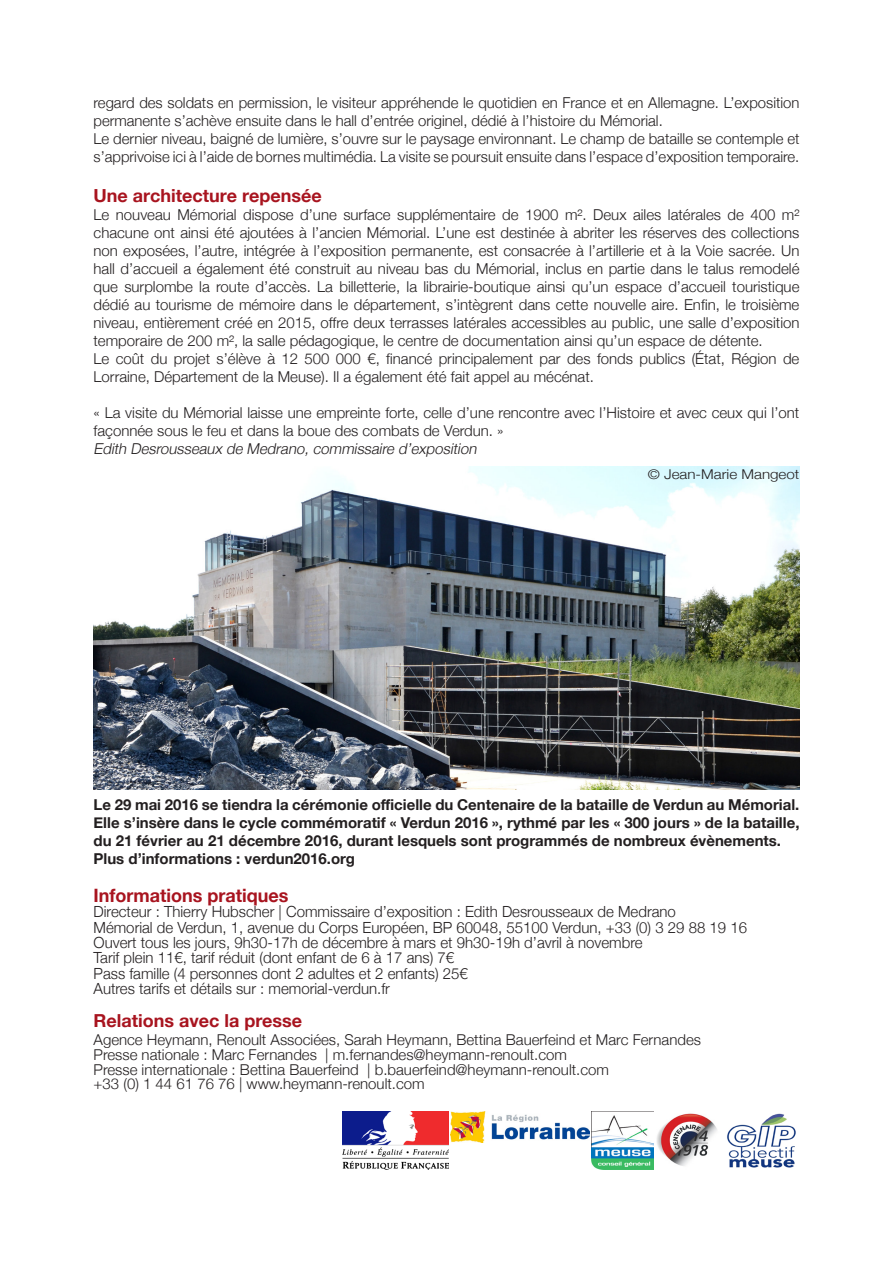
<style>
.page{position:relative;width:893px;height:1263px;background:#fff}
.page>*{position:absolute;margin:0;border:0;box-sizing:border-box;transform-origin:0 0}
.t1{font:700 18.45px "Helvetica Neue";color:#a8141f}
.t2{font:700 18px "Helvetica Neue";color:#a8141f}
.t3{font:700 17.85px "Helvetica Neue";color:#a8141f}
.t4{font:300 15.3px "Helvetica Neue";color:#231f20}
.t5{font:300 15px/18px "Helvetica Neue";color:#231f20}
.t6{font:700 15px/18px "Helvetica Neue";color:#231f20}
.t7{font:italic 300 15px "Helvetica Neue";color:#231f20}
.t8{font:300 13.5px "Helvetica Neue";color:#231f20;scale:1.12 1}
</style>
<div class="page">
<img style="left:94px;top:466px;width:705px;height:323px">
<img style="left:657px;top:1113px;width:139px;height:55px">
<img style="left:591px;top:1111px;width:62px;height:58px">
<img style="left:451px;top:1111px;width:138px;height:31px">
<img style="left:342px;top:1111px;width:107px;height:58px">
<p class="t5" style="left:94px;top:93px;width:707px">regard des soldats en permission, le visiteur appréhende le quotidien en France et en Allemagne. L’exposition permanente s’achève ensuite dans le hall d’entrée originel, dédié à l’histoire du Mémorial.</p>
<p class="t5" style="left:94px;top:129px;width:707px">Le dernier niveau, baigné de lumière, s’ouvre sur le paysage environnant. Le champ de bataille se contemple et s’apprivoise ici à l’aide de bornes multimédia. La visite se poursuit ensuite dans l’espace d’exposition temporaire.</p>
<p class="t2" style="left:94px;top:179px;width:230px">Une architecture repensée</p>
<p class="t5" style="left:94px;top:205px;width:707px;text-align:justify">Le nouveau Mémorial dispose d’une surface supplémentaire de 1900 m². Deux ailes latérales de 400 m² chacune ont ainsi été ajoutées à l’ancien Mémorial. L’une est destinée à abriter les réserves des collections non exposées, l’autre, intégrée à l’exposition permanente, est consacrée à l’artillerie et à la Voie sacrée. Un hall d’accueil a également été construit au niveau bas du Mémorial, inclus en partie dans le talus remodelé que surplombe la route d’accès. La billetterie, la librairie-boutique ainsi qu’un espace d’accueil touristique dédié au tourisme de mémoire dans le département, s’intègrent dans cette nouvelle aire. Enfin, le troisième niveau, entièrement créé en 2015, offre deux terrasses latérales accessibles au public, une salle d’exposition temporaire de 200 m², la salle pédagogique, le centre de documentation ainsi qu’un espace de détente.</p>
<p class="t5" style="left:94px;top:349px;width:707px">Le coût du projet s’élève à 12 500 000 €, financé principalement par des fonds publics (État, Région de<br>Lorraine, Département de la Meuse). Il a également été fait appel au mécénat.</p>
<p class="t5" style="left:94px;top:403px;width:707px">« La visite du Mémorial laisse une empreinte forte, celle d’une rencontre avec l’Histoire et avec ceux qui l’ont façonnée sous le feu et dans la boue des combats de Verdun. »</p>
<p class="t7" style="left:94px;top:437px;width:388px">Edith Desrousseauxde Medrano,commissaire d’exposition</p>
<p class="t8" style="left:648px;top:463px;width:137px">© Jean-Marie Mangeot</p>
<p class="t6" style="left:94px;top:795px;width:707px">Le 29 mai 2016 se tiendra la cérémonie officielle du Centenaire de la bataille de Verdun au Mémorial.</p>
<p class="t6" style="left:94px;top:813px;width:707px">Elle s’insère dans le cycle commémoratif « Verdun 2016 », rythmé par les « 300 jours » de la bataille, du 21 février au 21 décembre 2016, durant lesquels sont programmés de nombreux évènements.</p>
<p class="t6" style="left:94px;top:849px;width:263px">Plus d’informations : verdun2016.org</p>
<p class="t1" style="left:94px;top:879px;width:196px">Informations pratiques</p>
<p class="t4" style="left:94px;top:900px;width:584px">Directeur : Thierry Hubscher | Commissaire d’exposition : Edith Desrousseaux de Medrano</p>
<p class="t4" style="left:94px;top:915px;width:655px">Mémorial de Verdun, 1, avenue du Corps Européen, BP 60048, 55100 Verdun, +33 (0) 3 29 88 19 16</p>
<p class="t4" style="left:94px;top:930px;width:551px">Ouvert tous les jours, 9h30-17h de décembre à mars et 9h30-19h d’avril à novembre</p>
<p class="t4" style="left:94px;top:946px;width:362px">Tarif plein 11€, tarif réduit (dont enfant de 6 à 17 ans) 7€</p>
<p class="t4" style="left:94px;top:961px;width:376px">Pass famille (4 personnes dont 2 adultes et 2 enfants) 25€</p>
<p class="t4" style="left:94px;top:976px;width:298px">Autres tarifs et détails sur : memorial-verdun.fr</p>
<p class="t3" style="left:94px;top:1004px;width:210px">Relations avec la presse</p>
<p class="t5" style="left:94px;top:1029px;width:609px">Agence Heymann, Renoult Associées, Sarah Heymann, Bettina Bauerfeind et Marc Fernandes</p>
<p class="t5" style="left:94px;top:1044px;width:475px">Presse nationale : Marc Fernandes | m.fernandes@heymann-renoult.com</p>
<p class="t5" style="left:94px;top:1059px;width:517px">Presse internationale : Bettina Bauerfeind | b.bauerfeind@heymann-renoult.com</p>
<p class="t5" style="left:94px;top:1074px;width:333px">+33 (0) 1 44 61 76 76 | www.heymann-renoult.com</p>
</div>
